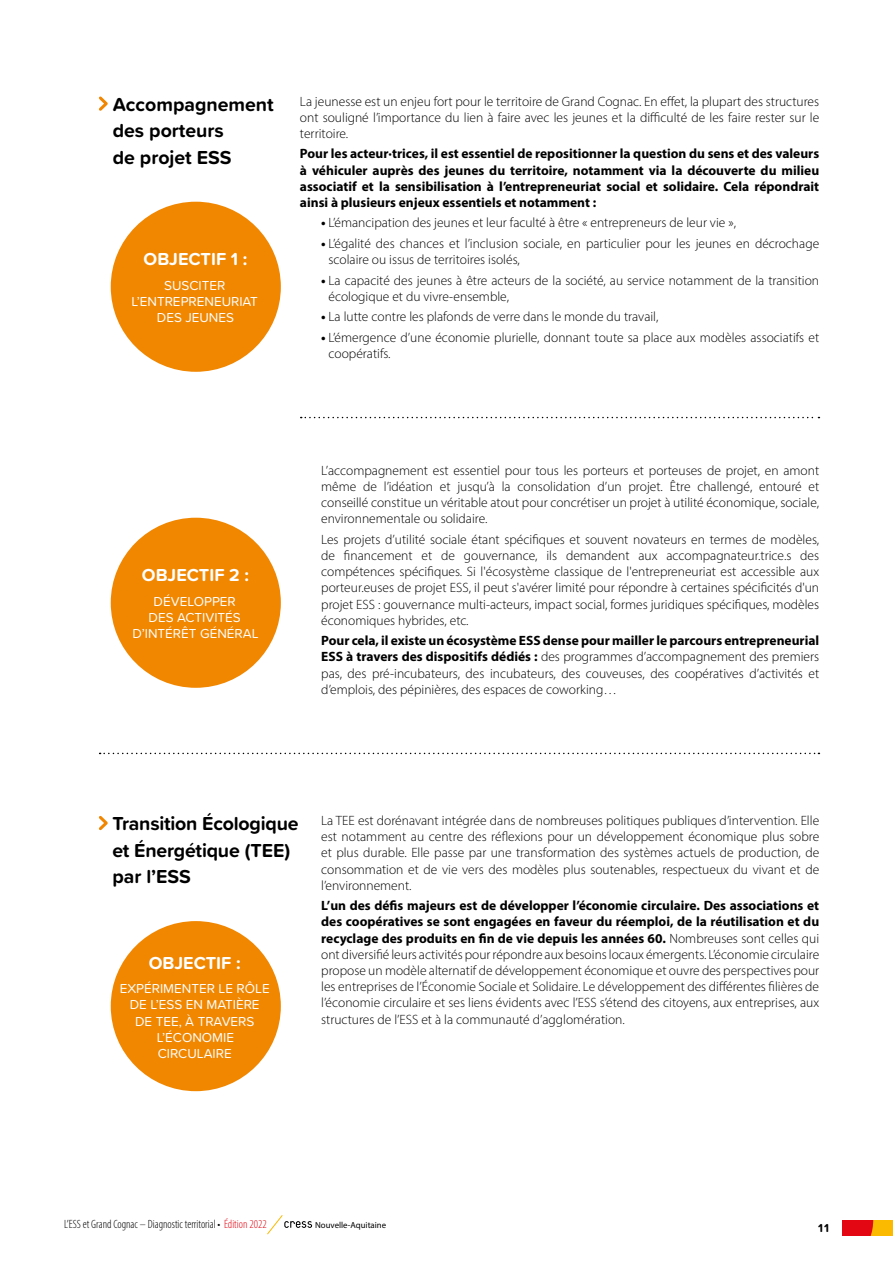
<style>
.page{position:relative;width:893px;height:1263px;background:#fff}
.page>*{position:absolute;margin:0;border:0;box-sizing:border-box;transform-origin:0 0}
.t1{font:700 19.5px/26.5px "Proxima Soft";color:#000}
.t2{font:700 18px "Proxima Soft";color:#fff}
.t3{font:300 13.5px/16.2px "Myriad Pro";color:#000;text-align:justify}
.t4{font:700 13.5px/16.2px "Myriad Pro";color:#000;text-align:justify}
.t5{font:13.5px/16.2px "Proxima Soft";color:#fff;text-align:center}
.t6{font:300 condensed 12px "Myriad Pro";color:#000}
.t7{font:700 12px "Proxima Soft";color:#000}
.t8{font:8.85px "Myriad Pro";color:#000}
.s1{font-weight:700}
.s2{color:#e30613}
</style>
<div class="page">
<svg style="left:842px;top:1220px;width:51px;height:15px"></svg>
<svg style="left:267px;top:1215px;width:45px;height:20px"></svg>
<svg style="left:301px;top:417px;width:518px;height:1px"></svg>
<svg style="left:100px;top:753px;width:719px;height:1px"></svg>
<div style="left:111px;top:202px;width:170px;height:170px;background:#f18700;border-radius:50%"></div>
<div style="left:111px;top:921px;width:170px;height:170px;background:#f18700;border-radius:50%"></div>
<div style="left:111px;top:518px;width:170px;height:170px;background:#f18700;border-radius:50%"></div>
<svg style="left:99px;top:96px;width:9px;height:15px"></svg>
<svg style="left:98px;top:816px;width:10px;height:15px"></svg>
<h1 class="t1" style="left:113px;top:90px;width:163px">Accompagnement des porteurs<br>de projet ESS</h1>
<h2 class="t2" style="left:144px;top:246px;width:105px">OBJECTIF 1 :</h2>
<p class="t5" style="left:131px;top:277px;width:128px">SUSCITER<br>L’ENTREPRENEURIAT<br>DES JEUNES</p>
<p class="t3" style="left:300px;top:93px;width:521px">La jeunesse est un enjeu fort pour le territoire de Grand Cognac. En effet, la plupart des structures ont souligné l’importance du lien à faire avec les jeunes et la difficulté de les faire rester sur le territoire.</p>
<p class="t4" style="left:300px;top:145px;width:521px">Pour les acteur·trices, il est essentiel de repositionner la question du sens et des valeurs à véhiculer auprès des jeunes du territoire, notamment via la découverte du milieu associatif et la sensibilisation à l’entrepreneuriat social et solidaire. Cela répondrait ainsi à plusieurs enjeux essentiels et notamment :</p>
<p class="t3" style="left:321px;top:215px;width:416px"><span class="s1">•</span> L’émancipation des jeunes et leur faculté à être « entrepreneurs de leur vie »,</p>
<p class="t3" style="left:329px;top:235px;width:492px;text-indent:-7px"><span class="s1">•</span> L’égalité des chances et l’inclusion sociale, en particulier pour les jeunes en décrochage scolaire ou issus de territoires isolés,</p>
<p class="t3" style="left:329px;top:272px;width:492px;text-indent:-7px"><span class="s1">•</span> La capacité des jeunes à être acteurs de la société, au service notamment de la transition écologique et du vivre-ensemble,</p>
<p class="t3" style="left:321px;top:308px;width:339px"><span class="s1">•</span> La lutte contre les plafonds de verre dans le monde du travail,</p>
<p class="t3" style="left:329px;top:329px;width:492px;text-indent:-7px"><span class="s1">•</span> L’émergence d’une économie plurielle, donnant toute sa place aux modèles associatifs et coopératifs.</p>
<h2 class="t2" style="left:142px;top:562px;width:109px">OBJECTIF 2 :</h2>
<p class="t5" style="left:132px;top:593px;width:128px">DÉVELOPPER<br>DES ACTIVITÉS<br>D’INTÉRÊT GÉNÉRAL</p>
<p class="t3" style="left:321px;top:462px;width:499px">L’accompagnement est essentiel pour tous les porteurs et porteuses de projet, en amont même de l’idéation et jusqu’à la consolidation d’un projet. Être challengé, entouré et conseillé constitue un véritable atout pour concrétiser un projet à utilité économique, sociale, environnementale ou solidaire.</p>
<p class="t3" style="left:321px;top:531px;width:499px">Les projets d’utilité sociale étant spécifiques et souvent novateurs en termes de modèles, de financement et de gouvernance, ils demandent aux accompagnateur.trice.s des compétences spécifiques. Si l'écosystème classique de l'entrepreneuriat est accessible aux porteur.euses de projet ESS, il peut s'avérer limité pour répondre à certaines spécificités d'un projet ESS : gouvernance multi-acteurs, impact social, formes juridiques spécifiques, modèles économiques hybrides, etc.</p>
<p class="t3" style="left:321px;top:632px;width:499px"><span class="s1">Pour cela, il existe un écosystème ESS dense pour mailler le parcours entrepreneurial ESS à travers des dispositifs dédiés :</span> des programmes d’accompagnement des premiers pas, des pré-incubateurs, des incubateurs, des couveuses, des coopératives d’activités et d’emplois, des pépinières, des espaces de coworking…</p>
<h1 class="t1" style="left:112px;top:810px;width:188px">Transition Écologique et Énergétique (TEE) par l’ESS</h1>
<h2 class="t2" style="left:149px;top:949px;width:93px">OBJECTIF :</h2>
<p class="t5" style="left:120px;top:980px;width:151px">EXPÉRIMENTER LE RÔLE<br>DE L’ESS EN MATIÈRE<br>DE TEE, À TRAVERS<br>L’ÉCONOMIE<br>CIRCULAIRE</p>
<p class="t3" style="left:321px;top:812px;width:499px">La TEE est dorénavant intégrée dans de nombreuses politiques publiques d’intervention. Elle est notamment au centre des réflexions pour un développement économique plus sobre et plus durable. Elle passe par une transformation des systèmes actuels de production, de consommation et de vie vers des modèles plus soutenables, respectueux du vivant et de l’environnement.</p>
<p class="t3" style="left:321px;top:897px;width:499px"><span class="s1">L’un des défis majeurs est de développer l’économie circulaire. Des associations et des coopératives se sont engagées en faveur du réemploi, de la réutilisation et du recyclage des produits en fin de vie depuis les années 60.</span> Nombreuses sont celles qui ont diversifié leurs activités pour répondre aux besoins locaux émergents. L’économie circulaire propose un modèle alternatif de développement économique et ouvre des perspectives pour les entreprises de l’Économie Sociale et Solidaire. Le développement des différentes filières de l’économie circulaire et ses liens évidents avec l’ESS s’étend des citoyens, aux entreprises, aux structures de l’ESS et à la communauté d’agglomération.</p>
<p class="t6" style="left:64px;top:1217px;width:204px">L’ESS et Grand Cognac – Diagnostic territorial • <span class="s2">Édition 2022</span></p>
<p class="t7" style="left:818px;top:1219px;width:12px">11</p>
<p class="t8" style="left:315px;top:1219px;width:73px">Nouvelle-Aquitaine</p>
</div>
